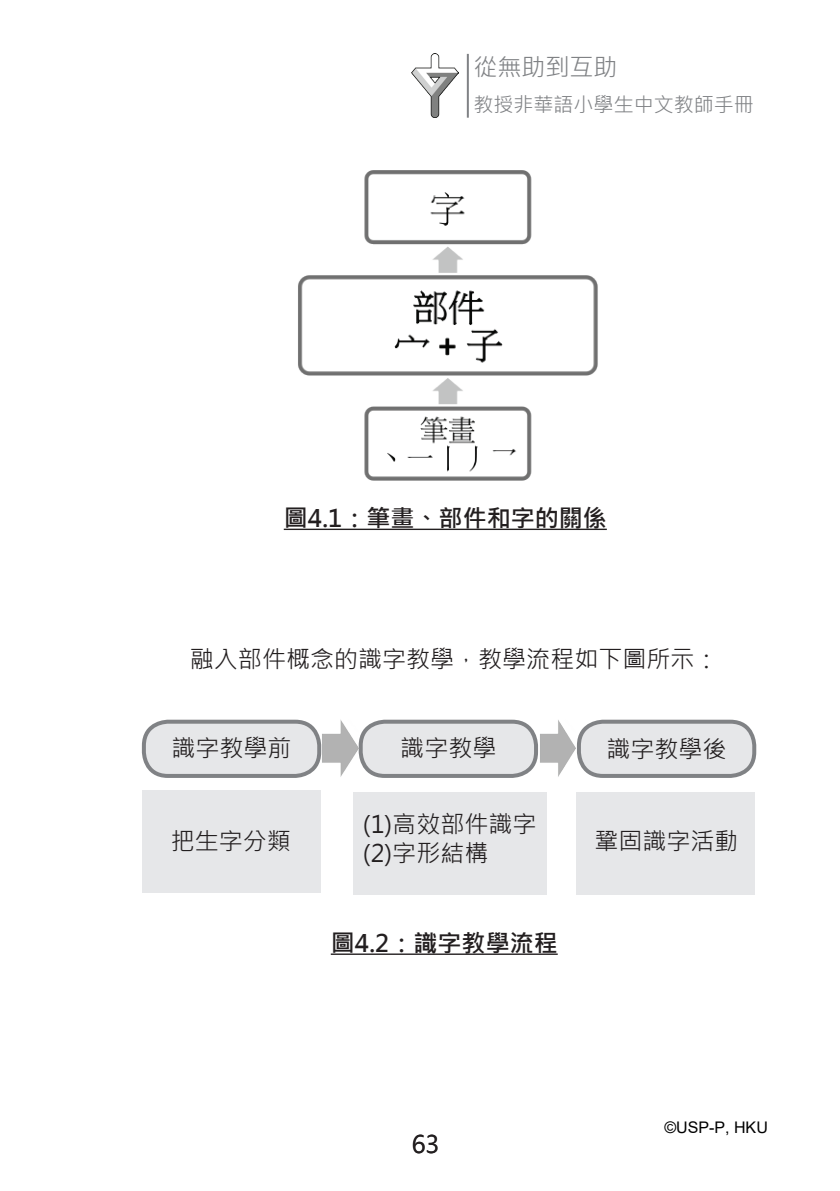
<style>
.page{position:relative;width:840px;height:1191px;background:#fff}
.page>*{position:absolute;margin:0;border:0;box-sizing:border-box;transform-origin:0 0}
.t1{font:24px/28.8px "Microsoft Jheng Hei";color:#231f20}
.t2{font:700 24px "Microsoft Jheng Hei";color:#231f20}
.t3{font:24px "Microsoft Jheng Hei";color:#808285}
.t4{font:20px "Microsoft Jheng Hei";color:#808285}
.t5{font:16px "Arial";color:#000}
</style>
<div class="page">
<img style="left:411px;top:54px;width:47px;height:64px">
<hr style="left:466px;top:54px;width:2px;height:64px;background:#808285">
<div style="left:142px;top:790px;width:178px;height:102px;background:#e6e7e9"></div>
<hr style="left:283px;top:528px;width:323px;height:2px;background:#231f20">
<img style="left:298px;top:170px;width:300px;height:310px">
<div style="left:353px;top:792px;width:194px;height:102px;background:#e6e7e9"></div>
<div style="left:144px;top:721px;width:175px;height:55px;background:#e6e7e9;border-radius:24px"></div>
<div style="left:142px;top:719px;width:179px;height:59px;border:4px solid #808285;border-radius:24px"></div>
<div style="left:575px;top:792px;width:179px;height:102px;background:#e6e7e9"></div>
<div style="left:360px;top:721px;width:175px;height:55px;background:#e6e7e9;border-radius:24px"></div>
<div style="left:358px;top:719px;width:179px;height:59px;border:4px solid #808285;border-radius:24px"></div>
<div style="left:578px;top:721px;width:175px;height:55px;background:#e6e7e9;border-radius:24px"></div>
<div style="left:576px;top:719px;width:179px;height:59px;border:4px solid #808285;border-radius:24px"></div>
<img style="left:320px;top:719px;width:39px;height:58px">
<img style="left:540px;top:720px;width:37px;height:57px">
<hr style="left:330px;top:953px;width:227px;height:2px;background:#231f20">
<p class="t3" style="left:473px;top:52px;width:145px">從無助到互助</p>
<p class="t4" style="left:473px;top:92px;width:281px">教授非華語小學生中文教師手冊</p>
<p class="t2" style="left:283px;top:503px;width:324px">圖4.1：筆畫、部件和字的關係</p>
<p class="t1" style="left:142px;top:645px;width:577px">　　融入部件概念的識字教學，教學流程如下圖所示：</p>
<p class="t1" style="left:171px;top:733px;width:121px">識字教學前</p>
<p class="t1" style="left:400px;top:733px;width:97px">識字教學</p>
<p class="t1" style="left:606px;top:734px;width:121px">識字教學後</p>
<p class="t1" style="left:171px;top:826px;width:121px">把生字分類</p>
<p class="t1" style="left:363px;top:810px;width:175px">(1)高效部件識字(2)字形結構</p>
<p class="t2" style="left:330px;top:928px;width:228px">圖4.2：識字教學流程</p>
<p class="t1" style="left:594px;top:826px;width:145px">鞏固識字活動</p>
<p class="t1" style="left:411px;top:1130px;width:29px">63</p>
<p class="t5" style="left:664px;top:1116px;width:105px">©USP-P, HKU</p>
</div>
